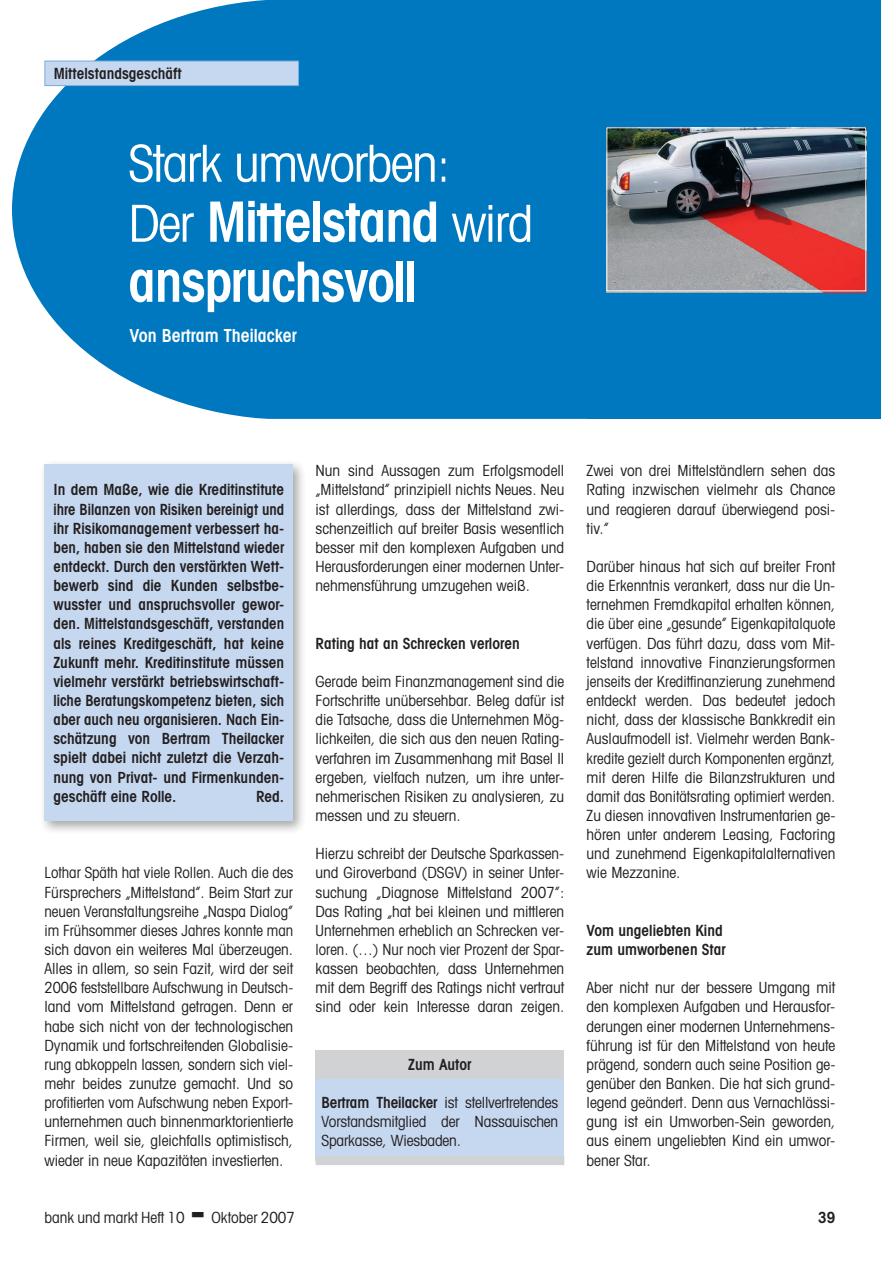
<style>
.page{position:relative;width:881px;height:1262px;background:#fff}
.page>*{position:absolute;margin:0;border:0;box-sizing:border-box;transform-origin:0 0}
.t1{font:600 condensed 55.5px/60px "Avant Garde";letter-spacing:-.025em;color:#fff}
.t2{font:condensed 51px "Avant Garde";letter-spacing:-.025em;color:#fff}
.t3{font:600 condensed 18px "Avant Garde";color:#fff}
.t4{font:condensed 15.3px/19.2px "Avant Garde";color:#231f20;text-align:justify}
.t5{font:600 condensed 15.3px/19.2px "Avant Garde";color:#231f20;text-align:justify}
.s1{font-weight:400;font-size:51px}
.s2{font-weight:600}
</style>
<div class="page">
<svg style="left:12px;top:0;width:575px;height:419px;background:#1a85c6"></svg>
<div style="left:45px;top:61px;width:254px;height:25px;background:#c6d8ef"></div>
<div style="left:44px;top:61px;width:255px;height:25px;border:1px solid #7aabdb"></div>
<div style="left:39px;top:459px;width:279px;height:380px;background:#231f20;opacity:.4"></div>
<div style="left:44px;top:464px;width:249px;height:356px;background:#c6d8ef"></div>
<div style="left:316px;top:1072px;width:248px;height:88px;background:#c6d8ef"></div>
<div style="left:316px;top:1050px;width:248px;height:28px;background:#d1d2d4"></div>
<div style="left:316px;top:1155px;width:248px;height:9px;background:#d1d2d4"></div>
<div style="left:587px;top:0;width:294px;height:419px;background:#0078c0"></div>
<img style="left:607px;top:129px;width:259px;height:163px">
<div style="left:606px;top:127px;width:260px;height:164px;border:1px solid #fff"></div>
<p class="t5" style="left:54px;top:64px;width:130px">Mittelstandsgeschäft</p>
<h2 class="t2" style="left:128px;top:132px;width:324px">Stark umworben:</h2>
<h1 class="t1" style="left:128px;top:191px;width:406px"><span class="s1">Der</span> Mittelstand <span class="s1">wird </span>anspruchsvoll</h1>
<p class="t3" style="left:130px;top:325px;width:169px">Von Bertram Theilacker</p>
<p class="t5" style="left:53px;top:480px;width:232px">In dem Maße, wie die Kreditinstitute ihre Bilanzen von Risiken bereinigt und ihr Risikomanagement verbessert ha&shy;ben, haben sie den Mittelstand wieder entdeckt. Durch den verstärkten Wett&shy;bewerb sind die Kunden selbstbe&shy;wusster und anspruchsvoller gewor&shy;den. Mittelstandsgeschäft, verstanden als reines Kreditgeschäft, hat keine Zukunft mehr. Kreditinstitute müssen vielmehr verstärkt betriebswirtschaft&shy;liche Beratungskompetenz bieten, sich aber auch neu organisieren. Nach Ein&shy;schätzung von Bertram Theilacker spielt dabei nicht zuletzt die Verzah&shy;nung von Privat- und Firmenkunden&shy;geschäft eine Rolle.</p>
<p class="t5" style="left:256px;top:786px;width:30px">Red.</p>
<p class="t4" style="left:44px;top:862px;width:250px">Lothar Späth hat viele Rollen. Auch die des Fürsprechers „Mittelstand”. Beim Start zur neuen Veranstaltungsreihe „Naspa Dialog” im Frühsommer dieses Jahres konnte man sich davon ein weiteres Mal überzeugen.<br>Alles in allem, so sein Fazit, wird der seit 2006 feststellbare Aufschwung in Deutsch&shy;land vom Mittelstand getragen. Denn er habe sich nicht von der technologischen Dynamik und fortschreitenden Globalisie&shy;rung abkoppeln lassen, sondern sich viel&shy;mehr beides zunutze gemacht. Und so profitierten vom Aufschwung neben Export&shy;unternehmen auch binnenmarktorientierte Firmen, weil sie, gleichfalls optimistisch, wieder in neue Kapazitäten investierten.</p>
<p class="t4" style="left:316px;top:461px;width:250px">Nun sind Aussagen zum Erfolgsmodell „Mittelstand” prinzipiell nichts Neues. Neu ist allerdings, dass der Mittelstand zwi&shy;schenzeitlich auf breiter Basis wesentlich besser mit den komplexen Aufgaben und Herausforderungen einer modernen Unter&shy;nehmensführung umzugehen weiß.</p>
<p class="t5" style="left:316px;top:633px;width:206px">Rating hat an Schrecken verloren</p>
<p class="t4" style="left:316px;top:671px;width:250px">Gerade beim Finanzmanagement sind die Fortschritte unübersehbar. Beleg dafür ist die Tatsache, dass die Unternehmen Mög&shy;lichkeiten, die sich aus den neuen Rating&shy;verfahren im Zusammenhang mit Basel II ergeben, vielfach nutzen, um ihre unter&shy;nehmerischen Risiken zu analysieren, zu messen und zu steuern.</p>
<p class="t4" style="left:316px;top:843px;width:250px">Hierzu schreibt der Deutsche Sparkassen&shy;und Giroverband (DSGV) in seiner Unter&shy;suchung „Diagnose Mittelstand 2007”:<br>Das Rating „hat bei kleinen und mittleren Unternehmen erheblich an Schrecken ver&shy;loren. (…) Nur noch vier Prozent der Spar&shy;kassen beobachten, dass Unternehmen mit dem Begriff des Ratings nicht vertraut sind oder kein Interesse daran zeigen.</p>
<p class="t5" style="left:408px;top:1054px;width:65px">Zum Autor</p>
<p class="t4" style="left:322px;top:1092px;width:238px"><span class="s2">Bertram Theilacker</span> ist stellvertretendes Vorstandsmitglied der Nassauischen Sparkasse, Wiesbaden.</p>
<p class="t4" style="left:587px;top:461px;width:250px">Zwei von drei Mittelständlern sehen das Rating inzwischen vielmehr als Chance und reagieren darauf überwiegend posi&shy;tiv.”</p>
<p class="t4" style="left:587px;top:556px;width:250px">Darüber hinaus hat sich auf breiter Front die Erkenntnis verankert, dass nur die Un&shy;ternehmen Fremdkapital erhalten können, die über eine „gesunde” Eigenkapitalquote verfügen. Das führt dazu, dass vom Mit&shy;telstand innovative Finanzierungsformen jenseits der Kreditfinanzierung zunehmend entdeckt werden. Das bedeutet jedoch nicht, dass der klassische Bankkredit ein Auslaufmodell ist. Vielmehr werden Bank&shy;kredite gezielt durch Komponenten ergänzt, mit deren Hilfe die Bilanzstrukturen und damit das Bonitätsrating optimiert werden.<br>Zu diesen innovativen Instrumentarien ge&shy;hören unter anderem Leasing, Factoring und zunehmend Eigenkapitalalternativen wie Mezzanine.</p>
<p class="t5" style="left:587px;top:920px;width:141px">Vom ungeliebten Kind zum umworbenen Star</p>
<p class="t4" style="left:587px;top:977px;width:250px">Aber nicht nur der bessere Umgang mit den komplexen Aufgaben und Herausfor&shy;derungen einer modernen Unternehmens&shy;führung ist für den Mittelstand von heute prägend, sondern auch seine Position ge&shy;genüber den Banken. Die hat sich grund&shy;legend geändert. Denn aus Vernachlässi&shy;gung ist ein Umworben-Sein geworden, aus einem ungeliebten Kind ein umwor&shy;bener Star.</p>
<p class="t4" style="left:44px;top:1207px;width:142px">bank und markt Heft 10</p>
<p class="t4" style="left:212px;top:1207px;width:85px">Oktober 2007</p>
<p class="t5" style="left:818px;top:1207px;width:19px">39</p>
</div>
